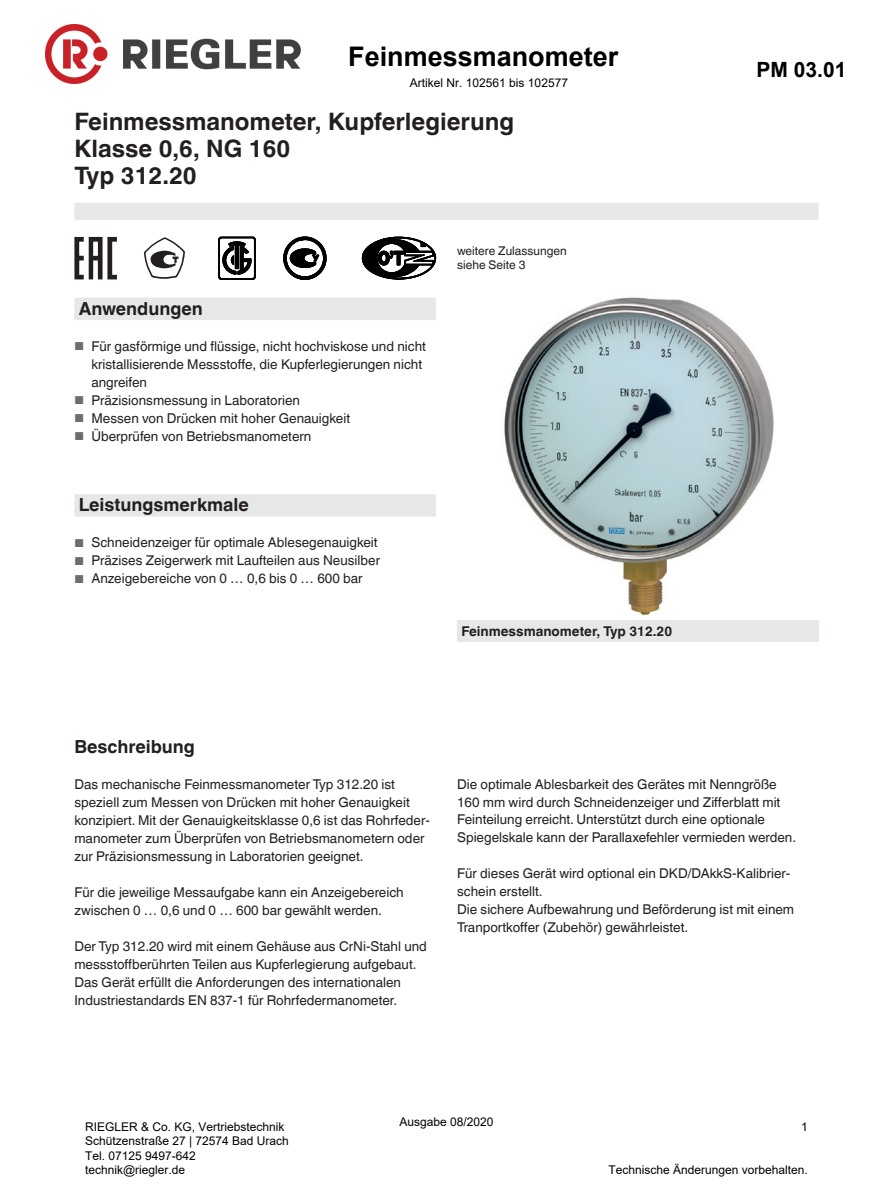
<style>
.page{position:relative;width:893px;height:1188px;background:#fff}
.page>*{position:absolute;margin:0;border:0;box-sizing:border-box;transform-origin:0 0}
.t1{font:700 27px "Arial";color:#000}
.t2{font:700 24px/27px "Helvetica World";color:#231f20}
.t3{font:700 21px "Arial";color:#000}
.t4{font:700 18px "Helvetica World";color:#231f20}
.t5{font:13.5px/18px "Helvetica World";color:#231f20}
.t6{font:700 13.5px "Helvetica World";color:#231f20}
.t7{font:12px/14.4px "Arial";color:#000}
.t8{font:12px/13.5px "Helvetica World";color:#231f20}
.s1{font-style:inherit}
.s2{font-size:11.55px;color:#6c6d70}
</style>
<div class="page">
<div style="left:74px;top:203px;width:745px;height:17px;background:#e6e7e9"></div>
<div style="left:457px;top:621px;width:362px;height:21px;background:#e6e7e9"></div>
<div style="left:74px;top:298px;width:362px;height:22px;background:#e6e7e9"></div>
<div style="left:74px;top:494px;width:362px;height:23px;background:#e6e7e9"></div>
<img style="left:504px;top:297px;width:270px;height:318px">
<svg style="left:144px;top:237px;width:41px;height:42px"></svg>
<svg style="left:74px;top:237px;width:43px;height:42px"></svg>
<svg style="left:219px;top:237px;width:36px;height:42px"></svg>
<svg style="left:284px;top:237px;width:42px;height:42px"></svg>
<svg style="left:362px;top:237px;width:74px;height:42px"></svg>
<img style="left:45px;top:25px;width:256px;height:58px">
<h1 class="t1" style="left:348px;top:38px;width:272px">Feinmessmanometer</h1>
<p class="t7" style="left:410px;top:76px;width:160px">Artikel Nr. 102<span class="s1">561 bis 102577</span></p>
<h2 class="t2" style="left:74px;top:108px;width:441px">Feinmessmanometer, Kupferlegierung<br>Klasse 0,6, NG 160<br>Typ 312.20</h2>
<h3 class="t4" style="left:79px;top:298px;width:126px">Anwendungen</h3>
<p class="t5" style="left:91px;top:337px;width:336px;text-indent:-17px"><span class="s2">■</span> Für gasförmige und flüssige, nicht hochviskose und nicht kristallisierende Messstoffe, die Kupferlegierungen nicht angreifen</p>
<p class="t5" style="left:74px;top:391px;width:227px"><span class="s2">■</span> Präzisionsmessung in Laboratorien</p>
<p class="t5" style="left:74px;top:409px;width:277px"><span class="s2">■</span> Messen von Drücken mit hoher Genauigkeit</p>
<p class="t5" style="left:74px;top:427px;width:238px"><span class="s2">■</span> Überprüfen von Betriebsmanometern</p>
<h3 class="t4" style="left:79px;top:495px;width:172px">Leistungsmerkmale</h3>
<p class="t5" style="left:74px;top:534px;width:305px"><span class="s2">■</span> Schneidenzeiger für optimale Ablesegenauigkeit</p>
<p class="t5" style="left:74px;top:552px;width:307px"><span class="s2">■</span> Präzises Zeigerwerk mit Laufteilen aus Neusilber</p>
<p class="t5" style="left:74px;top:570px;width:290px"><span class="s2">■</span> Anzeigebereiche von 0 … 0,6 bis 0 … 600 bar</p>
<p class="t8" style="left:457px;top:244px;width:111px">weitere Zulassungen siehe Seite 3</p>
<p class="t6" style="left:461px;top:624px;width:212px">Feinmessmanometer, Typ 312.20</p>
<h3 class="t3" style="left:757px;top:55px;width:91px">PM 0<span class="s1">3</span>.<span class="s1">01</span></h3>
<h3 class="t4" style="left:74px;top:736px;width:122px">Beschreibung</h3>
<p class="t5" style="left:74px;top:775px;width:357px">Das mechanische Feinmessmanometer Typ 312.20 ist speziell zum Messen von Drücken mit hoher Genauigkeit konzipiert. Mit der Genauigkeitsklasse 0,6 ist das Rohrfeder&shy;manometer zum Überprüfen von Betriebsmanometern oder zur Präzisionsmessung in Laboratorien geeignet.</p>
<p class="t5" style="left:74px;top:883px;width:331px">Für die jeweilige Messaufgabe kann ein Anzeigebereich zwischen 0 … 0,6 und 0 … 600 bar gewählt werden.</p>
<p class="t5" style="left:74px;top:937px;width:354px">Der Typ 312.20 wird mit einem Gehäuse aus CrNi-Stahl und messstoffberührten Teilen aus Kupferlegierung aufgebaut.<br>Das Gerät erfüllt die Anforderungen des internationalen Industriestandards EN 837-1 für Rohrfedermanometer.</p>
<p class="t5" style="left:457px;top:775px;width:341px">Die optimale Ablesbarkeit des Gerätes mit Nenngröße 160 mm wird durch Schneidenzeiger und Zifferblatt mit Feinteilung erreicht. Unterstützt durch eine optionale Spiegelskale kann der Parallaxefehler vermieden werden.</p>
<p class="t5" style="left:457px;top:865px;width:339px">Für dieses Gerät wird optional ein DKD/DAkkS-Kalibrier&shy;schein erstellt.<br>Die sichere Aufbewahrung und Beförderung ist mit einem Tranportkoffer (Zubehör) gewährleistet.</p>
<p class="t7" style="left:85px;top:1119px;width:205px">RIEGLER &amp; Co. KG, Vertriebstechnik<br>Schützenstraße 27 | 72574 Bad Urach<br>Tel. 07125 9497-642 technik@riegler.de</p>
<p class="t7" style="left:399px;top:1115px;width:96px">Ausgabe 08/2020</p>
<p class="t7" style="left:801px;top:1119px;width:8px">1</p>
<p class="t7" style="left:608px;top:1162px;width:201px">Technische Änderungen vorbehalten.</p>
</div>
